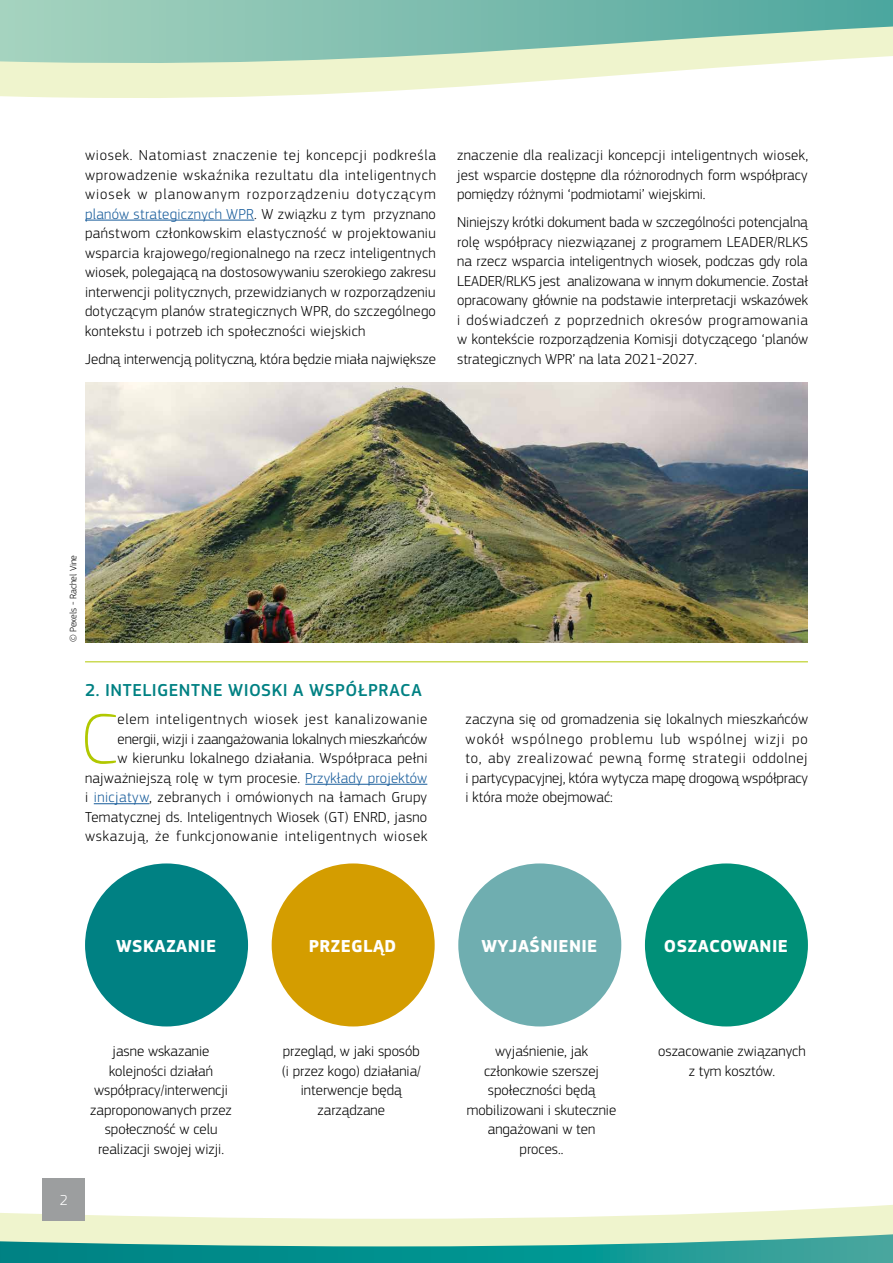
<style>
.page{position:relative;width:893px;height:1263px;background:#fff}
.page>*{position:absolute;margin:0;border:0;box-sizing:border-box;transform-origin:0 0}
.t1{font:100 73.8px "EC Square Sans Pro";color:#b1c800}
.t2{font:700 18px "EC Square Sans Pro";letter-spacing:.02em;color:#fff}
.t3{font:500 18px "EC Square Sans Pro";letter-spacing:.03em;color:#008183}
.t4{font:300 15px/19.5px "EC Square Sans Pro";color:#000;text-align:justify}
.t5{font:300 15px/19.5px "EC Square Sans Pro";letter-spacing:.025em;color:#000;text-align:right}
.t6{font:300 15px "EC Square Sans Pro";color:#fff}
.t7{font:300 9.75px "EC Square Sans Pro";color:#000}
.s1{color:#165b9a}
</style>
<div class="page">
<div style="left:85px;top:863px;width:163px;height:163px;background:#008183;border-radius:50%"></div>
<div style="left:272px;top:863px;width:163px;height:163px;background:#d49d00;border-radius:50%"></div>
<div style="left:458px;top:863px;width:163px;height:163px;background:#6faeb0;border-radius:50%"></div>
<div style="left:645px;top:863px;width:163px;height:163px;background:#009078;border-radius:50%"></div>
<hr style="left:85px;top:661px;width:723px;height:1px;background:#b1c800">
<hr style="left:305px;top:784px;width:122px;height:1px;background:#165b9a">
<hr style="left:94px;top:803px;width:55px;height:1px;background:#165b9a">
<hr style="left:85px;top:220px;width:169px;height:1px;background:#165b9a">
<img style="left:85px;top:383px;width:723px;height:259px">
<svg style="left:0;top:1190px;width:893px;height:73px"></svg>
<div style="left:43px;top:1178px;width:42px;height:42px;background:#9c9e9f"></div>
<svg style="left:0;top:71px;width:671px;height:27px;fill:#eff4cd"></svg>
<svg style="left:0;top:0;width:893px;height:71px;background:#a1ceba"></svg>
<p class="t4" style="left:85px;top:145px;width:352px">wiosek. Natomiast znaczenie tej koncepcji podkreśla wprowadzenie wskaźnika rezultatu dla inteligentnych wiosek w planowanym rozporządzeniu dotyczącym <span class="s1">planów strategicznych WPR</span>. W związku z tym przyznano państwom członkowskim elastyczność w projektowaniu wsparcia krajowego/regionalnego na rzecz inteligentnych wiosek, polegającą na dostosowywaniu szerokiego zakresu interwencji politycznych, przewidzianych w rozporządzeniu dotyczącym planów strategicznych WPR, do szczególnego kontekstu i potrzeb ich społeczności wiejskich</p>
<p class="t4" style="left:85px;top:349px;width:352px">Jedną interwencją polityczną, która będzie miała największe</p>
<p class="t4" style="left:457px;top:145px;width:353px">znaczenie dla realizacji koncepcji inteligentnych wiosek, jest wsparcie dostępne dla różnorodnych form współpracy pomiędzy różnymi ‘podmiotami’ wiejskimi.</p>
<p class="t4" style="left:457px;top:212px;width:353px">Niniejszy krótki dokument bada w szczególności potencjalną rolę współpracy niezwiązanej z programem LEADER/RLKS na rzecz wsparcia inteligentnych wiosek, podczas gdy rola LEADER/RLKS jest analizowana w innym dokumencie. Został opracowany głównie na podstawie interpretacji wskazówek i doświadczeń z poprzednich okresów programowania w kontekście rozporządzenia Komisji dotyczącego ‘planów strategicznych WPR’ na lata 2021-2027.</p>
<p class="t7" style="left:68px;top:642px;width:89px;rotate:-90deg">© Pexels - Rachel Vine</p>
<p class="t3" style="left:85px;top:680px;width:338px">2. INTELIGENTNE WIOSKI A WSPÓŁPRACA</p>
<h1 class="t1" style="left:80px;top:696px;width:39px">C</h1>
<p class="t5" style="left:85px;top:709px;width:344px">elem inteligentnych wiosek jest kanalizowanie energii, wizji i zaangażowania lokalnych mieszkańców<br>w kierunku lokalnego działania. Współpraca pełni najważniejszą rolę w tym procesie. <span class="s1">Przykłady projektów </span>i <span class="s1">inicjatyw</span>, zebranych i omówionych na łamach Grupy Tematycznej ds. Inteligentnych Wiosek (GT) ENRD, jasno wskazują, że funkcjonowanie inteligentnych wiosek</p>
<p class="t4" style="left:466px;top:709px;width:344px">zaczyna się od gromadzenia się lokalnych mieszkańców wokół wspólnego problemu lub wspólnej wizji po to, aby zrealizować pewną formę strategii oddolnej i partycypacyjnej, która wytycza mapę drogową współpracy i która może obejmować:</p>
<p class="t2" style="left:116px;top:935px;width:101px">WSKAZANIE</p>
<p class="t2" style="left:309px;top:935px;width:89px">PRZEGLĄD</p>
<p class="t2" style="left:481px;top:935px;width:117px">WYJAŚNIENIE</p>
<p class="t2" style="left:664px;top:935px;width:125px">OSZACOWANIE</p>
<p class="t6" style="left:60px;top:1191px;width:10px">2</p>
<p class="t4" style="left:90px;top:1041px;width:143px;text-align:center">jasne wskazanie kolejności działań współpracy/interwencji zaproponowanych przez społeczność w celu realizacji swojej wizji.</p>
<p class="t4" style="left:282px;top:1041px;width:141px;text-align:center">przegląd, w jaki sposób (i przez kogo) działania/ interwencje będą zarządzane</p>
<p class="t4" style="left:467px;top:1041px;width:151px;text-align:center">wyjaśnienie, jak członkowie szerszej społeczności będą mobilizowani i skutecznie angażowani w ten proces..</p>
<p class="t4" style="left:658px;top:1041px;width:149px;text-align:center">oszacowanie związanych z tym kosztów.</p>
</div>
